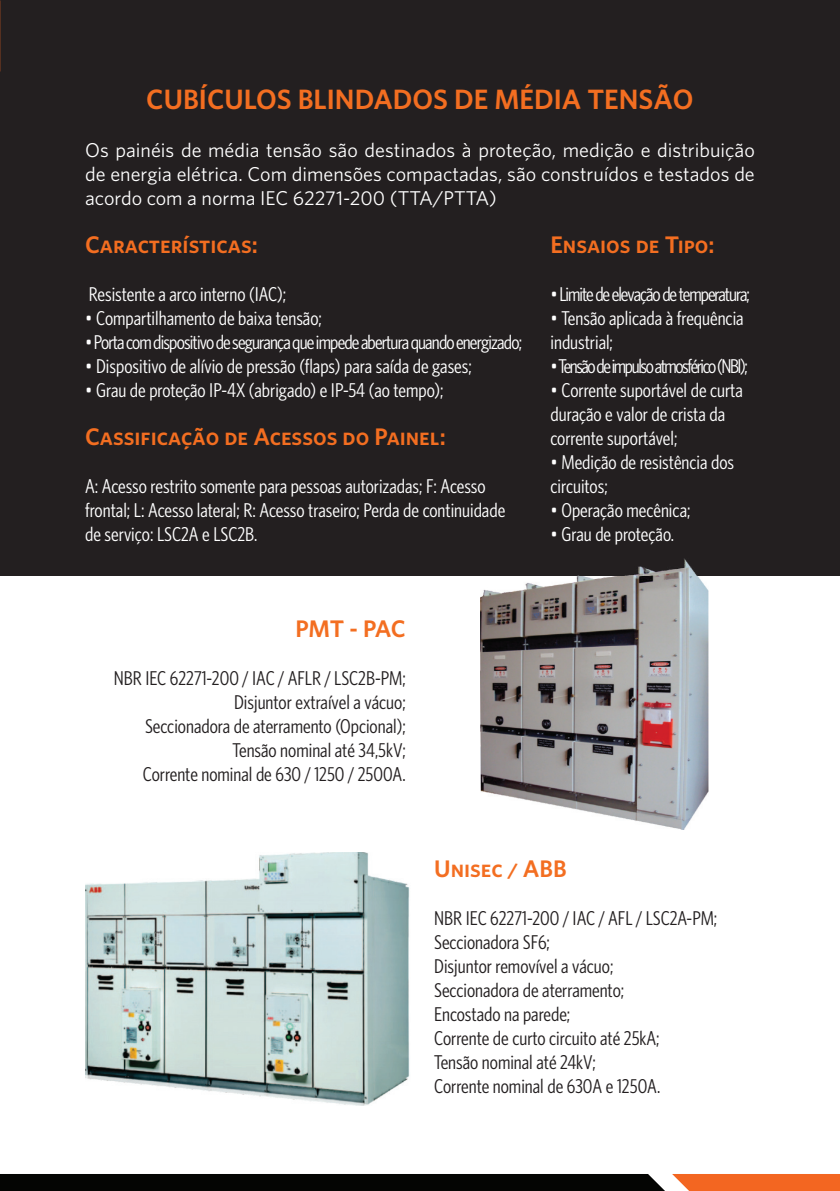
<style>
.page{position:relative;width:840px;height:1191px;background:#fff}
.page>*{position:absolute;margin:0;border:0;box-sizing:border-box;transform-origin:0 0}
.t1{font:600 28px "Whitney HTF";color:#f36e21}
.t2{font:24px "Whitney HTF Semi Bold SC";color:#f36e21}
.t3{font:condensed 20px/24px "Whitney HTF";color:#fff}
.t4{font:condensed 20px/24px "Whitney HTF";color:#231f20;text-align:right}
.t5{font:20px/24px "Whitney HTF";color:#fff;text-align:justify}
.t6{font:condensed 20px "Whitney HTF";letter-spacing:-.04em;color:#fff}
.t7{font:condensed 20px "Whitney HTF";letter-spacing:-.07em;color:#fff}
.t8{font:condensed 20px "Whitney HTF";letter-spacing:-.05em;color:#fff}
</style>
<div class="page">
<div style="left:0;top:0;width:839px;height:575px;background:#231f20"></div>
<div style="left:672px;top:1174px;width:167px;height:17px;background:#f36621"></div>
<div style="left:0;top:1174px;width:664px;height:17px;background:#040503"></div>
<img style="left:480px;top:558px;width:227px;height:271px">
<img style="left:85px;top:852px;width:325px;height:254px">
<h1 class="t1" style="left:146px;top:82px;width:548px">CUBÍCULOS BLINDADOS DE MÉDIA TENSÃO</h1>
<p class="t5" style="left:85px;top:138px;width:670px">Os painéis de média tensão são destinados à proteção, medição e distribuição de energia elétrica. Com dimensões compactadas, são construídos e testados de acordo com a norma IEC 62271-200 (TTA/PTTA)</p>
<p class="t2" style="left:85px;top:230px;width:174px">Características:</p>
<p class="t3" style="left:89px;top:282px;width:199px">Resistente a arco interno (IAC);</p>
<p class="t3" style="left:85px;top:306px;width:238px">• Compartilhamento de baixa tensão;</p>
<p class="t6" style="left:85px;top:331px;width:438px">• Porta com dispositivo de segurança que impede abertura quando energizado;</p>
<p class="t3" style="left:85px;top:354px;width:388px">• Dispositivo de alívio de pressão (flaps) para saída de gases;</p>
<p class="t3" style="left:85px;top:378px;width:360px">• Grau de proteção IP-4X (abrigado) e IP-54 (ao tempo);</p>
<p class="t2" style="left:85px;top:422px;width:362px">Cassificação de Acessos do Painel:</p>
<p class="t3" style="left:85px;top:474px;width:421px">A: Acesso restrito somente para pessoas autorizadas; F: Acesso frontal; L: Acesso lateral; R: Acesso traseiro; Perda de continuidade de serviço: LSC2A e LSC2B.</p>
<p class="t2" style="left:550px;top:230px;width:165px">Ensaios de Tipo:</p>
<p class="t8" style="left:550px;top:283px;width:201px">• Limite de elevação de temperatura;</p>
<p class="t3" style="left:550px;top:306px;width:194px">• Tensão aplicada à frequência industrial;</p>
<p class="t7" style="left:550px;top:355px;width:199px">• Tensão de impulso atmosférico (NBI);</p>
<p class="t3" style="left:550px;top:378px;width:194px">• Corrente suportável de curta duração e valor de crista da corrente suportável;</p>
<p class="t3" style="left:550px;top:450px;width:185px">• Medição de resistência dos circuitos;</p>
<p class="t3" style="left:550px;top:498px;width:141px">• Operação mecênica;</p>
<p class="t3" style="left:550px;top:522px;width:125px">• Grau de proteção.</p>
<p class="t2" style="left:295px;top:614px;width:112px">PMT - PAC</p>
<p class="t4" style="left:114px;top:666px;width:293px">NBR IEC 62271-200 / IAC / AFLR / LSC2B-PM; Disjuntor extraível a vácuo;<br>Seccionadora de aterramento (Opcional); Tensão nominal até 34,5kV;<br>Corrente nominal de 630 / 1250 / 2500A.</p>
<p class="t2" style="left:434px;top:854px;width:134px">Unisec / ABB</p>
<p class="t4" style="left:434px;top:906px;width:284px;text-align:left">NBR IEC 62271-200 / IAC / AFL / LSC2A-PM;<br>Seccionadora SF6;<br>Disjuntor removível a vácuo;<br>Seccionadora de aterramento;<br>Encostado na parede;<br>Corrente de curto circuito até 25kA;<br>Tensão nominal até 24kV;<br>Corrente nominal de 630A e 1250A.</p>
</div>
